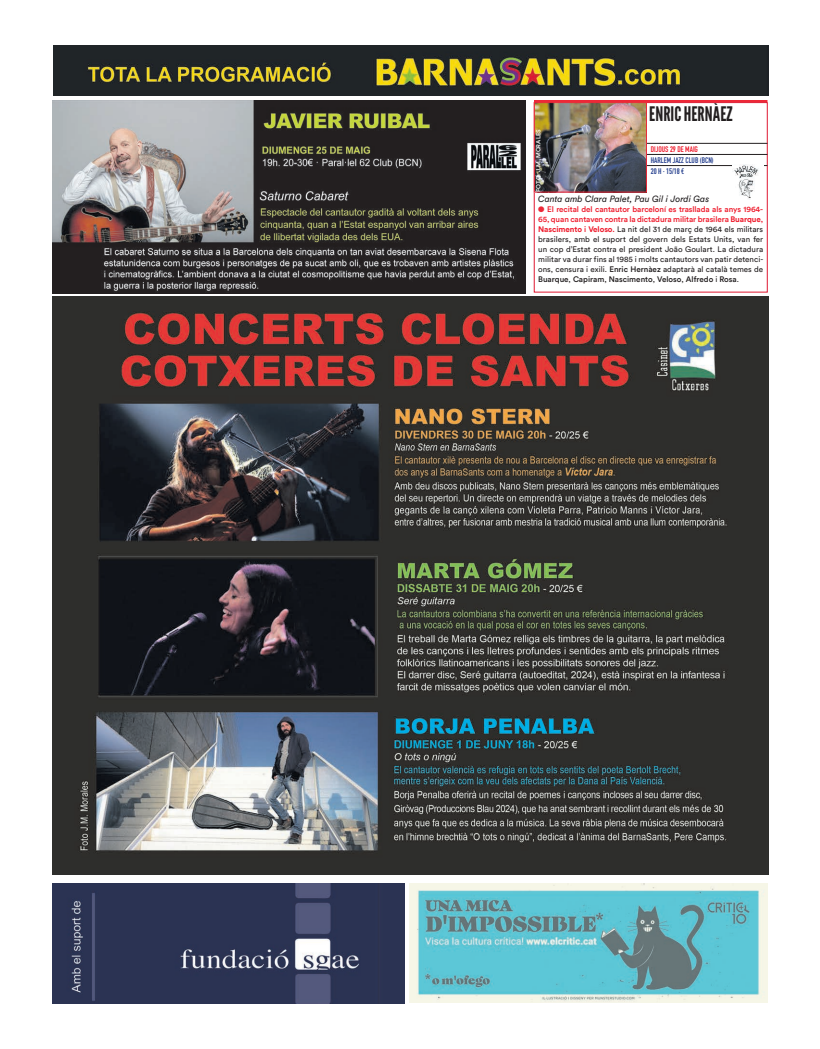
<style>
.page{position:relative;width:820px;height:1049px;background:#fff}
.page>*{position:absolute;margin:0;border:0;box-sizing:border-box;transform-origin:0 0}
.t1{font:20px "League Gothic";letter-spacing:.005em;color:#231f20}
.t2{font:italic 9px "Circular Std";color:#231f20}
.t3{font:8px/10px "Circular Std";color:#231f20;text-align:justify}
.t4{font:700 8px/11px "DIN Condensed";color:#253f8e}
.t5{font:700 8px "DIN Condensed";color:#ee1b2c}
.t6{font:500 6px "Circular Std";letter-spacing:.005em;color:#fff}
.s1{color:#ed2837}
.s2{font-weight:500;color:#ee1b2c}
.s3{font-weight:700;color:#ee1b2c}
.s4{font-weight:500}
</style>
<div class="page">
<img style="left:53px;top:46px;width:714px;height:49px">
<div style="left:533px;top:102px;width:234px;height:190px;border:1px solid #df1730"></div>
<hr style="left:533px;top:100px;width:234px;height:2px;background:#ed2837">
<hr style="left:646px;top:143px;width:121px;height:1px;background:#231f20">
<hr style="left:646px;top:154px;width:121px;height:1px;background:#231f20">
<hr style="left:646px;top:165px;width:121px;height:1px;background:#231f20">
<img style="left:536px;top:104px;width:108px;height:86px">
<div style="left:534px;top:102px;width:112px;height:90px;border:1px solid #ed2837"></div>
<img style="left:732px;top:165px;width:31px;height:34px">
<img style="left:52px;top:100px;width:473px;height:193px">
<img style="left:52px;top:297px;width:716px;height:577px">
<img style="left:53px;top:883px;width:351px;height:121px">
<img style="left:409px;top:884px;width:357px;height:119px">
<h1 class="t1" style="left:649px;top:103px;width:85px">ENRIC HERNÀEZ</h1>
<p class="t5" style="left:650px;top:144px;width:49px">DIJOUS 29 DE MAIG</p>
<p class="t4" style="left:650px;top:155px;width:64px">HARLEM JAZZ CLUB (BCN)<br>20 H · 15/18 €</p>
<p class="t6" style="left:534px;top:192px;width:65px;rotate:-90deg">FOTO: J.M. MORALES</p>
<p class="t2" style="left:538px;top:194px;width:172px">Canta amb Clara Palet, Pau Gil i Jordi Gas</p>
<p class="t3" style="left:538px;top:205px;width:226px"><span class="s1">●</span> <span class="s2">El recital del cantautor barceloní es trasllada als anys 1964- 65, quan cantaven contra la dictadura militar brasilera</span> <span class="s3">Buarque</span><span class="s2">, </span><span class="s3">Nascimento</span> <span class="s2">i</span> <span class="s3">Veloso</span><span class="s2">.</span> La nit del 31 de març de 1964 els militars brasilers, amb el suport del govern dels Estats Units, van fer un cop d’Estat contra el president João Goulart. La dictadura militar va durar fins al 1985 i molts cantautors van patir detenci&shy;ons, censura i exili. <span class="s4">Enric Hernàez</span> adaptarà al català temes de <span class="s4">Buarque</span>, <span class="s4">Capiram</span>, <span class="s4">Nascimento</span>, <span class="s4">Veloso</span>, <span class="s4">Alfredo</span> i <span class="s4">Rosa</span>.</p>
</div>
